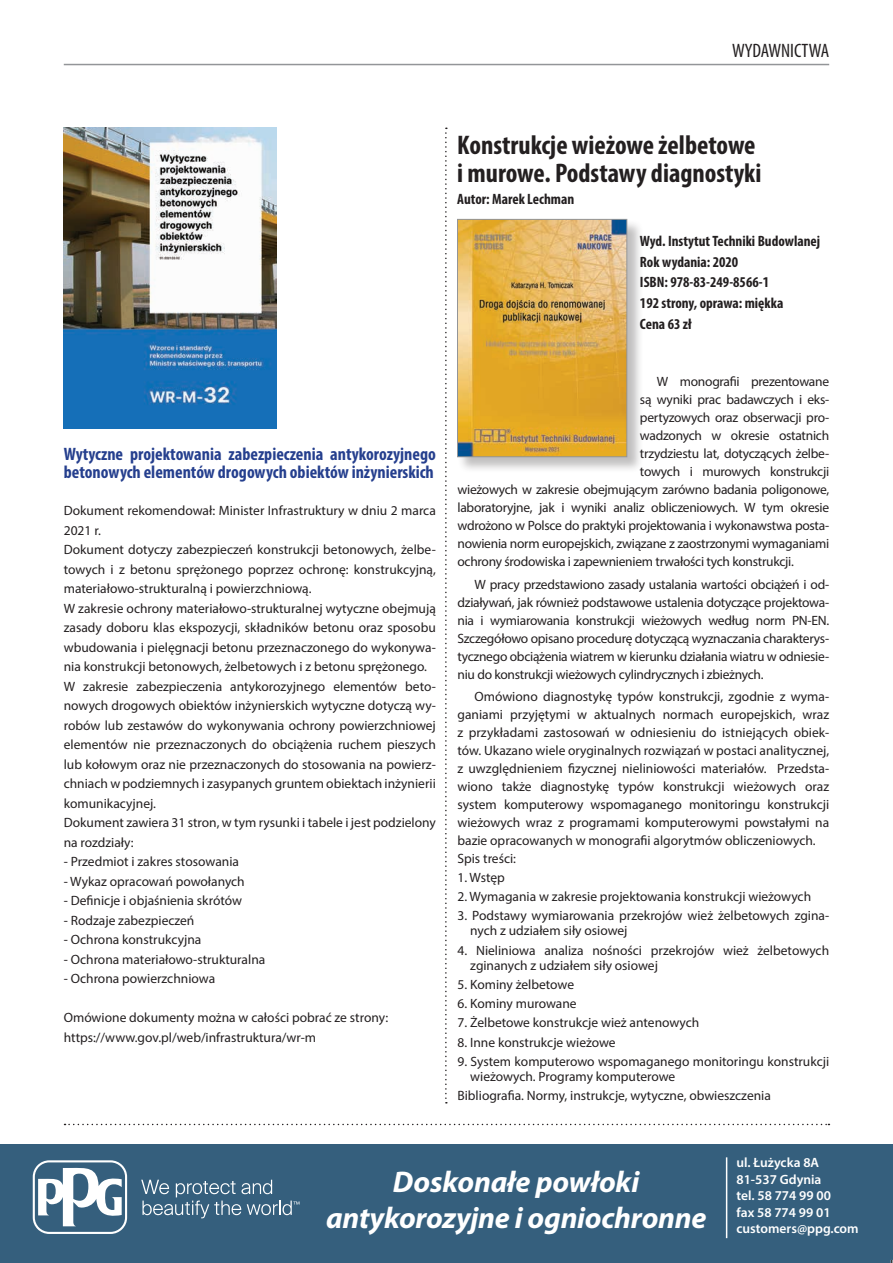
<style>
.page{position:relative;width:893px;height:1263px;background:#fff}
.page>*{position:absolute;margin:0;border:0;box-sizing:border-box;transform-origin:0 0}
.t1{font:italic 700 30px/36px "Myriad Pro";letter-spacing:-.01em;color:#fff;text-align:center}
.t2{font:700 condensed 27px/28.2px "Myriad Pro";color:#231f20}
.t3{font:condensed 19.5px "Myriad Pro";color:#231f20}
.t4{font:700 condensed 18px/18px "Myriad Pro";color:#253f8e}
.t5{font:700 condensed 15px/20.7px "Myriad Pro";color:#231f20}
.t6{font:13.5px/19.5px "Myriad Pro";color:#231f20}
.t7{font:13.5px "Myriad Pro";letter-spacing:-.02em;color:#231f20}
.t8{font:600 13.5px/16.5px "Myriad Pro";color:#fff}
</style>
<div class="page">
<hr style="left:64px;top:64px;width:765px;height:1px;background:#939598">
<svg style="left:65px;top:1124px;width:764px;height:1px"></svg>
<div style="left:0;top:1145px;width:893px;height:118px;background:#355f7d"></div>
<hr style="left:726px;top:1157px;width:1px;height:81px;background:#fff">
<svg style="left:141px;top:1180px;width:158px;height:38px"></svg>
<svg style="left:33px;top:1160px;width:94px;height:74px"></svg>
<img style="left:64px;top:128px;width:213px;height:300px">
<svg style="left:445px;top:128px;width:2px;height:975px"></svg>
<div style="left:457px;top:219px;width:187px;height:255px;background:#231f20;opacity:.29"></div>
<img style="left:459px;top:221px;width:166px;height:234px">
<div style="left:457px;top:219px;width:170px;height:238px;border:1px solid #939598"></div>
<h3 class="t3" style="left:732px;top:39px;width:99px">WYDAWNICTWA</h3>
<h3 class="t4" style="left:64px;top:444px;width:374px">Wytyczne projektowania zabezpieczenia antykorozyjnego betonowych elementów drogowych obiektów inżynierskich</h3>
<p class="t6" style="left:64px;top:501px;width:374px">Dokument rekomendował: Minister Infrastruktury w dniu 2 marca 2021 r.<br>Dokument dotyczy zabezpieczeń konstrukcji betonowych, żelbe&shy;towych i z betonu sprężonego poprzez ochronę: konstrukcyjną, materiałowo-strukturalną i powierzchniową.<br>W zakresie ochrony materiałowo-strukturalnej wytyczne obejmują zasady doboru klas ekspozycji, składników betonu oraz sposobu wbudowania i pielęgnacji betonu przeznaczonego do wykonywa&shy;nia konstrukcji betonowych, żelbetowych i z betonu sprężonego.<br>W zakresie zabezpieczenia antykorozyjnego elementów beto&shy;nowych drogowych obiektów inżynierskich wytyczne dotyczą wy&shy;robów lub zestawów do wykonywania ochrony powierzchniowej elementów nie przeznaczonych do obciążenia ruchem pieszych lub kołowym oraz nie przeznaczonych do stosowania na powierz&shy;chniach w podziemnych i zasypanych gruntem obiektach inżynierii komunikacyjnej.<br>Dokument zawiera 31 stron, w tym rysunki i tabele i jest podzielony na rozdziały:</p>
<p class="t6" style="left:64px;top:852px;width:177px">- Przedmiot i zakres stosowania</p>
<p class="t6" style="left:64px;top:871px;width:183px">- Wykaz opracowań powołanych</p>
<p class="t6" style="left:64px;top:891px;width:180px">- Definicje i objaśnienia skrótów</p>
<p class="t6" style="left:64px;top:910px;width:132px">- Rodzaje zabezpieczeń</p>
<p class="t6" style="left:64px;top:930px;width:139px">- Ochrona konstrukcyjna</p>
<p class="t6" style="left:64px;top:949px;width:203px">- Ochrona materiałowo-strukturalna</p>
<p class="t6" style="left:64px;top:969px;width:153px">- Ochrona powierzchniowa</p>
<p class="t6" style="left:64px;top:1008px;width:326px">Omówione dokumenty można w całości pobrać ze strony: https://www.gov.pl/web/infrastruktura/wr-m</p>
<h2 class="t2" style="left:457px;top:130px;width:306px">Konstrukcje wieżowe żelbetowe i murowe. Podstawy diagnostyki</h2>
<p class="t5" style="left:457px;top:189px;width:119px">Autor: Marek Lechman</p>
<p class="t5" style="left:640px;top:230px;width:182px">Wyd. Instytut Techniki Budowlanej<br>Rok wydania: 2020<br>ISBN: 978-83-249-8566-1<br>192 strony, oprawa: miękka<br>Cena 63 zł</p>
<p class="t7" style="left:657px;top:374px;width:174px">W monografii prezentowane</p>
<p class="t7" style="left:640px;top:392px;width:190px">są wyniki prac badawczych i eks-</p>
<p class="t7" style="left:640px;top:410px;width:190px">pertyzowych oraz obserwacji pro-</p>
<p class="t7" style="left:640px;top:428px;width:191px">wadzonych w okresie ostatnich</p>
<p class="t7" style="left:640px;top:446px;width:190px">trzydziestu lat, dotyczących żelbe-</p>
<p class="t7" style="left:640px;top:464px;width:191px">towych i murowych konstrukcji</p>
<p class="t7" style="left:457px;top:482px;width:373px">wieżowych w zakresie obejmującym zarówno badania poligonowe,</p>
<p class="t7" style="left:457px;top:500px;width:373px">laboratoryjne, jak i wyniki analiz obliczeniowych. W tym okresie</p>
<p class="t7" style="left:457px;top:518px;width:373px">wdrożono w Polsce do praktyki projektowania i wykonawstwa posta-</p>
<p class="t7" style="left:457px;top:536px;width:373px">nowienia norm europejskich, związane z zaostrzonymi wymaganiami</p>
<p class="t7" style="left:457px;top:554px;width:338px">ochrony środowiska i zapewnieniem trwałości tych konstrukcji.</p>
<p class="t6" style="left:457px;top:575px;width:373px;line-height:18px;text-align:justify;text-indent:17px">W pracy przedstawiono zasady ustalania wartości obciążeń i od&shy;działywań, jak również podstawowe ustalenia dotyczące projektowa&shy;nia i wymiarowania konstrukcji wieżowych według norm PN-EN.<br>Szczegółowo opisano procedurę dotyczącą wyznaczania charakterys&shy;tycznego obciążenia wiatrem w kierunku działania wiatru w odniesie&shy;niu do konstrukcji wieżowych cylindrycznych i zbieżnych.</p>
<p class="t6" style="left:457px;top:687px;width:373px;line-height:18px;text-indent:17px">Omówiono diagnostykę typów konstrukcji, zgodnie z wyma&shy;ganiami przyjętymi w aktualnych normach europejskich, wraz z przykładami zastosowań w odniesieniu do istniejących obiek&shy;tów. Ukazano wiele oryginalnych rozwiązań w postaci analitycznej, z uwzględnieniem fizycznej nieliniowości materiałów. Przedsta&shy;wiono także diagnostykę typów konstrukcji wieżowych oraz system komputerowy wspomaganego monitoringu konstrukcji wieżowych wraz z programami komputerowymi powstałymi na bazie opracowanych w monografii algorytmów obliczeniowych.<br>Spis treści:</p>
<p class="t6" style="left:457px;top:867px;width:49px">1. Wstęp</p>
<p class="t6" style="left:457px;top:887px;width:355px">2. Wymagania w zakresie projektowania konstrukcji wieżowych</p>
<p class="t6" style="left:470px;top:908px;width:360px;line-height:15px;text-indent:-13px">3. Podstawy wymiarowania przekrojów wież żelbetowych zgina&shy;nych z udziałem siły osiowej</p>
<p class="t6" style="left:470px;top:942px;width:360px;line-height:15px;text-indent:-13px">4. Nieliniowa analiza nośności przekrojów wież żelbetowych zginanych z udziałem siły osiowej</p>
<p class="t6" style="left:457px;top:974px;width:118px">5. Kominy żelbetowe</p>
<p class="t6" style="left:457px;top:994px;width:121px">6. Kominy murowane</p>
<p class="t6" style="left:457px;top:1013px;width:243px">7. Żelbetowe konstrukcje wież antenowych</p>
<p class="t6" style="left:457px;top:1032px;width:160px">8. Inne konstrukcje wieżowe</p>
<p class="t6" style="left:470px;top:1054px;width:360px;line-height:15px;text-indent:-13px">9. System komputerowo wspomaganego monitoringu konstrukcji wieżowych. Programy komputerowe</p>
<p class="t6" style="left:457px;top:1086px;width:315px">Bibliografia. Normy, instrukcje, wytyczne, obwieszczenia</p>
<h1 class="t1" style="left:326px;top:1163px;width:382px">Doskonałe powłoki antykorozyjne i ogniochronne</h1>
<p class="t8" style="left:736px;top:1154px;width:124px">ul. Łużycka 8A<br>81-537 Gdynia<br>tel. 58 774 99 00<br>fax 58 774 99 01 customers@ppg.com</p>
</div>
